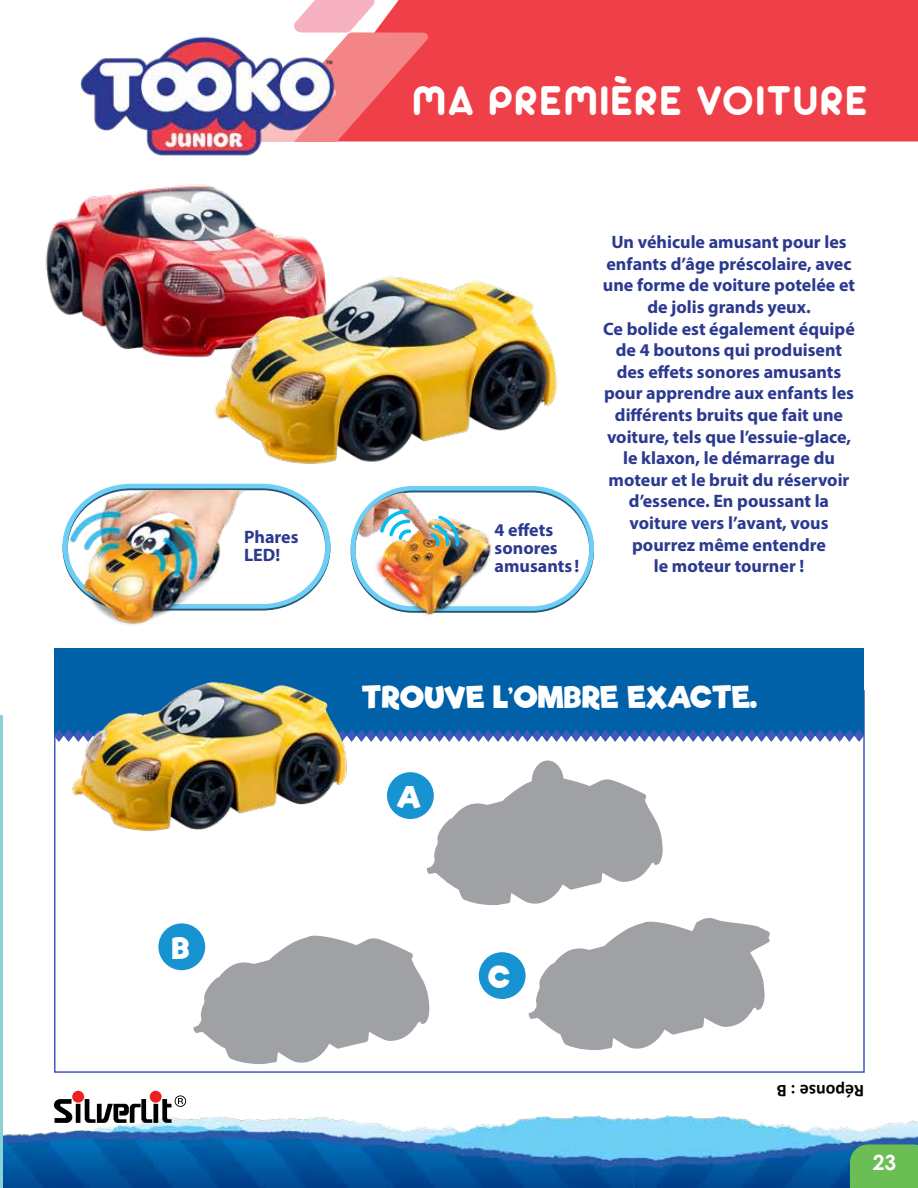
<style>
.page{position:relative;width:918px;height:1188px;background:#fff}
.page>*{position:absolute;margin:0;border:0;box-sizing:border-box;transform-origin:0 0}
.t1{font:45px "Arista 2.0 Alternate";letter-spacing:.05em;color:#fff}
.t2{font:30px "Riffic";color:#fff}
.t3{font:700 21px "Century Gothic";color:#fff}
.t4{font:700 18px/21.6px "Myriad Pro";color:#2b3990}
.t5{font:700 18px "Calibri";color:#000}
</style>
<div class="page">
<img style="left:2px;top:1115px;width:916px;height:73px">
<hr style="left:0;top:716px;width:2px;height:472px;background:#89d2d8">
<div style="left:54px;top:690px;width:811px;height:383px;background:#fff;border:2px solid #4159bb"></div>
<div style="left:54px;top:648px;width:810px;height:88px;background:#0060a8"></div>
<svg style="left:377px;top:729px;width:487px;height:13px"></svg>
<img style="left:45px;top:184px;width:276px;height:173px">
<img style="left:177px;top:257px;width:381px;height:207px">
<img style="left:54px;top:681px;width:323px;height:162px">
<svg style="left:193px;top:936px;width:237px;height:128px"></svg>
<svg style="left:529px;top:918px;width:241px;height:132px"></svg>
<svg style="left:427px;top:778px;width:236px;height:127px"></svg>
<div style="left:532px;top:760px;width:32px;height:43px;background:#9fa1a4;border-radius:50%"></div>
<div style="left:387px;top:772px;width:47px;height:47px;background:#1893d2;border-radius:50%"></div>
<div style="left:158px;top:923px;width:47px;height:47px;background:#1893d2;border-radius:50%"></div>
<div style="left:479px;top:952px;width:47px;height:47px;background:#1893d2;border-radius:50%"></div>
<svg style="left:63px;top:484px;width:260px;height:127px"></svg>
<img style="left:69px;top:491px;width:181px;height:134px">
<img style="left:323px;top:518px;width:111px;height:98px">
<img style="left:351px;top:486px;width:243px;height:127px">
<div style="left:430px;top:0;width:488px;height:141px;background:#ef404a"></div>
<svg style="left:294px;top:0;width:136px;height:141px;background:#f2747b"></svg>
<svg style="left:52px;top:1099px;width:22px;height:24px"></svg>
<hr style="left:76px;top:1104px;width:4px;height:19px;background:#000">
<svg style="left:162px;top:1095px;width:24px;height:28px"></svg>
<svg style="left:85px;top:1099px;width:67px;height:24px"></svg>
<div style="left:153px;top:1104px;width:5px;height:19px;background:#000"></div>
<div style="left:150px;top:1091px;width:12px;height:12px;background:#ed2124;border-radius:50%"></div>
<div style="left:72px;top:1091px;width:12px;height:12px;background:#ed2124;border-radius:50%"></div>
<img style="left:80px;top:28px;width:264px;height:128px">
<div style="left:850px;top:1144px;width:68px;height:44px;background:#6abe53"></div>
<p class="t4" style="left:244px;top:527px;width:56px;line-height:18px">Phares<br>LED!</p>
<h2 class="t2" style="left:173px;top:929px;width:19px">B</h2>
<h1 class="t1" style="left:413px;top:72px;width:457px">MA PREMIÈRE VOITURE</h1>
<p class="t4" style="left:495px;top:521px;width:86px;line-height:18px">4 effets sonores amusants !</p>
<p class="t4" style="left:603px;top:231px;width:254px;text-align:center">Un véhicule amusant pour les enfants d’âge préscolaire, avec une forme de voiture potelée et de jolis grands yeux.<br>Ce bolide est également équipé de 4 boutons qui produisent des effets sonores amusants pour apprendre aux enfants les différents bruits que fait une voiture, tels que l’essuie-glace, le klaxon, le démarrage du moteur et le bruit du réservoir d’essence. En poussant la voiture vers l’avant, vous pourrez même entendre<br>le moteur tourner !</p>
<h2 class="t2" style="left:363px;top:679px;width:397px">TROUVE L’OMBRE EXACTE.</h2>
<h2 class="t2" style="left:397px;top:778px;width:26px">A</h2>
<h2 class="t2" style="left:489px;top:958px;width:24px">C</h2>
<p class="t5" style="left:864px;top:1104px;width:89px;rotate:-180deg">Réponse : B</p>
<p class="t3" style="left:873px;top:1146px;width:25px">23</p>
</div>
